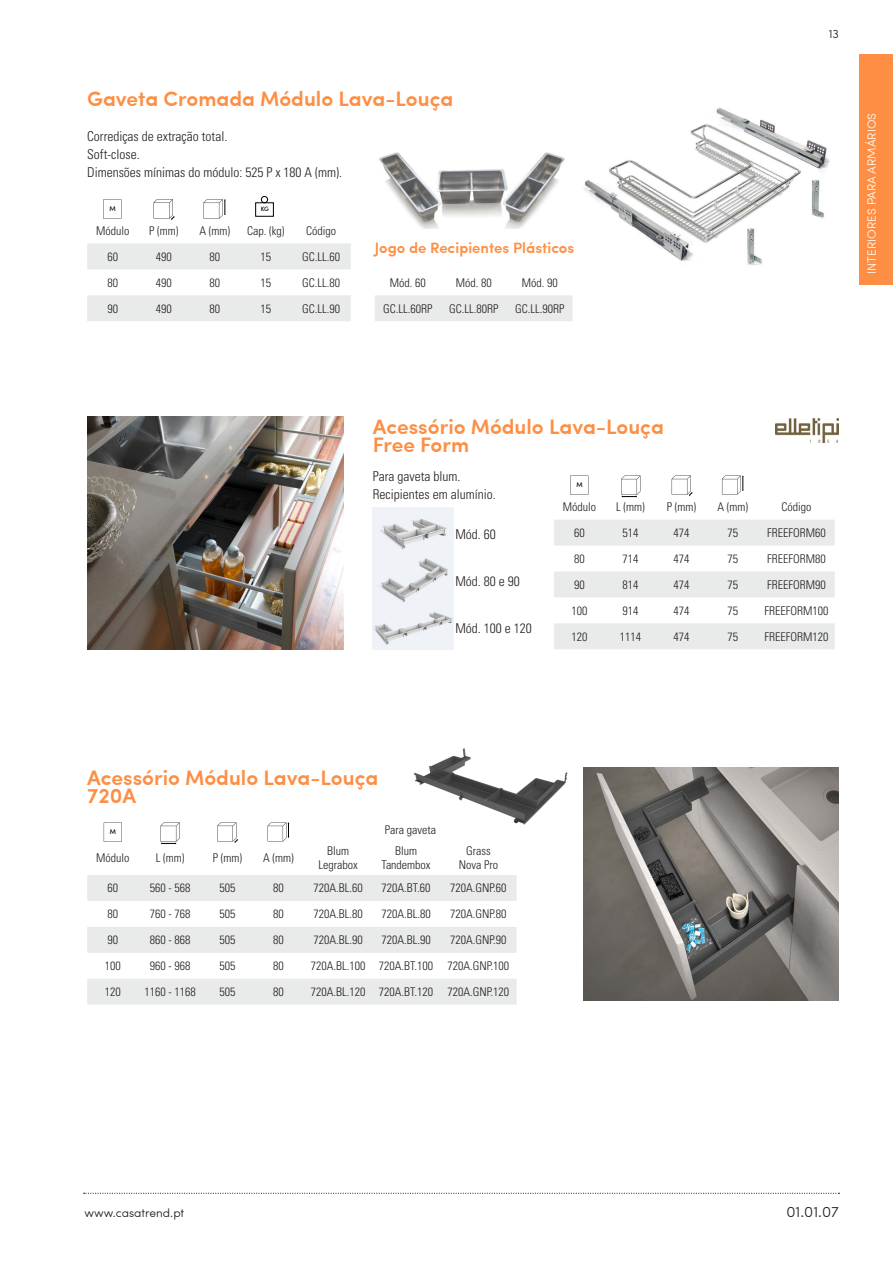
<style>
.page{position:relative;width:893px;height:1263px;background:#fff}
.page>*{position:absolute;margin:0;border:0;box-sizing:border-box;transform-origin:0 0}
.t1{font:600 21px/18px "Sofia Pro";color:#fe8e43}
.t2{font:600 15px "Sofia Pro";color:#fe8e43}
.t3{font:300 15px "Sofia Pro";color:#231f20}
.t4{font:300 condensed 13.5px "Univers LT Std";color:#231f20}
.Tabela{font:300 condensed 12px/14.4px "Univers LT Std";color:#231f20;text-align:center}
.t5{font:300 12px "Sofia Pro";color:#fff}
.t6{font:300 12px "Sofia Pro";color:#231f20}
.t7{font:500 6.75px "Sofia Pro";color:#000}
.t8{font:500 6.3px "Sofia Pro";color:#000}
</style>
<div class="page">
<svg style="left:84px;top:1193px;width:755px;height:1px"></svg>
<div style="left:859px;top:54px;width:34px;height:231px;background:#fe8e43"></div>
<img style="left:87px;top:416px;width:256px;height:233px">
<svg style="left:554px;top:520px;width:281px;height:129px"></svg>
<svg style="left:672px;top:475px;width:20px;height:21px"></svg>
<svg style="left:722px;top:476px;width:22px;height:18px"></svg>
<svg style="left:570px;top:476px;width:18px;height:19px"></svg>
<svg style="left:621px;top:476px;width:19px;height:21px"></svg>
<img style="left:776px;top:418px;width:63px;height:24px">
<img style="left:373px;top:508px;width:81px;height:46px">
<img style="left:373px;top:605px;width:81px;height:44px">
<img style="left:373px;top:554px;width:81px;height:51px">
<img style="left:583px;top:767px;width:256px;height:233px">
<img style="left:413px;top:748px;width:155px;height:77px">
<svg style="left:87px;top:875px;width:430px;height:130px;fill:#e9eaea"></svg>
<svg style="left:104px;top:822px;width:18px;height:20px"></svg>
<svg style="left:217px;top:822px;width:21px;height:21px"></svg>
<svg style="left:268px;top:822px;width:21px;height:19px"></svg>
<svg style="left:161px;top:822px;width:19px;height:22px"></svg>
<img style="left:379px;top:152px;width:186px;height:77px">
<img style="left:583px;top:108px;width:247px;height:157px">
<svg style="left:87px;top:243px;width:264px;height:78px"></svg>
<svg style="left:103px;top:199px;width:18px;height:20px"></svg>
<svg style="left:154px;top:199px;width:21px;height:21px"></svg>
<svg style="left:203px;top:199px;width:23px;height:20px"></svg>
<div style="left:255px;top:203px;width:19px;height:13px;border:1px solid #000"></div>
<div style="left:261px;top:196px;width:7px;height:7px;border:1px solid #000;border-radius:50%"></div>
<div style="left:375px;top:295px;width:198px;height:26px;background:#e9eaea"></div>
<p class="t1" style="left:87px;top:88px;width:368px">Gaveta Cromada Módulo Lava-Louça</p>
<p class="t4" style="left:87px;top:128px;width:142px">Corrediças de extração total.</p>
<p class="t4" style="left:87px;top:146px;width:54px">Soft-close.</p>
<p class="t4" style="left:87px;top:164px;width:256px">Dimensões mínimas do módulo: 525 P x 180 A (mm).</p>
<p class="t7" style="left:109px;top:204px;width:8px">M</p>
<p class="t8" style="left:261px;top:205px;width:10px">KG</p>
<p class="Tabela" style="left:96px;top:223px;width:35px">Módulo</p>
<p class="Tabela" style="left:149px;top:223px;width:31px">P (mm)</p>
<p class="Tabela" style="left:199px;top:223px;width:32px">A (mm)</p>
<p class="Tabela" style="left:247px;top:223px;width:39px">Cap. (kg)</p>
<p class="Tabela" style="left:306px;top:223px;width:31px">Código</p>
<p class="Tabela" style="left:107px;top:249px;width:12px">60</p>
<p class="Tabela" style="left:156px;top:249px;width:17px">490</p>
<p class="Tabela" style="left:209px;top:249px;width:12px">80</p>
<p class="Tabela" style="left:260px;top:249px;width:12px">15</p>
<p class="Tabela" style="left:302px;top:249px;width:39px">GC.LL.60</p>
<p class="Tabela" style="left:107px;top:275px;width:12px">80</p>
<p class="Tabela" style="left:156px;top:275px;width:17px">490</p>
<p class="Tabela" style="left:209px;top:275px;width:12px">80</p>
<p class="Tabela" style="left:260px;top:275px;width:12px">15</p>
<p class="Tabela" style="left:302px;top:275px;width:39px">GC.LL.80</p>
<p class="Tabela" style="left:107px;top:301px;width:12px">90</p>
<p class="Tabela" style="left:156px;top:301px;width:17px">490</p>
<p class="Tabela" style="left:209px;top:301px;width:12px">80</p>
<p class="Tabela" style="left:260px;top:301px;width:12px">15</p>
<p class="Tabela" style="left:302px;top:301px;width:39px">GC.LL.90</p>
<p class="t2" style="left:375px;top:236px;width:201px">Jogo de Recipientes Plásticos</p>
<p class="Tabela" style="left:390px;top:275px;width:37px">Mód. 60</p>
<p class="Tabela" style="left:456px;top:275px;width:37px">Mód. 80</p>
<p class="Tabela" style="left:522px;top:275px;width:37px">Mód. 90</p>
<p class="Tabela" style="left:383px;top:301px;width:51px">GC.LL.60RP</p>
<p class="Tabela" style="left:449px;top:301px;width:51px">GC.LL.80RP</p>
<p class="Tabela" style="left:515px;top:301px;width:51px">GC.LL.90RP</p>
<p class="t6" style="left:829px;top:25px;width:12px">13</p>
<p class="t5" style="left:863px;top:274px;width:163px;rotate:-90deg">INTERIORES PARA ARMÁRIOS</p>
<p class="t1" style="left:373px;top:416px;width:293px">Acessório Módulo Lava-Louça<br>Free Form</p>
<p class="t4" style="left:373px;top:468px;width:89px">Para gaveta blum.</p>
<p class="t4" style="left:373px;top:486px;width:124px">Recipientes em alumínio.</p>
<p class="t7" style="left:576px;top:480px;width:8px">M</p>
<p class="Tabela" style="left:563px;top:500px;width:35px">Módulo</p>
<p class="Tabela" style="left:616px;top:500px;width:30px">L (mm)</p>
<p class="Tabela" style="left:667px;top:500px;width:31px">P (mm)</p>
<p class="Tabela" style="left:717px;top:500px;width:32px">A (mm)</p>
<p class="Tabela" style="left:781px;top:500px;width:31px">Código</p>
<p class="Tabela" style="left:574px;top:525px;width:12px">60</p>
<p class="Tabela" style="left:623px;top:525px;width:17px">514</p>
<p class="Tabela" style="left:674px;top:525px;width:17px">474</p>
<p class="Tabela" style="left:727px;top:525px;width:12px">75</p>
<p class="Tabela" style="left:767px;top:525px;width:60px">FREEFORM60</p>
<p class="Tabela" style="left:574px;top:551px;width:12px">80</p>
<p class="Tabela" style="left:623px;top:551px;width:17px">714</p>
<p class="Tabela" style="left:674px;top:551px;width:17px">474</p>
<p class="Tabela" style="left:727px;top:551px;width:12px">75</p>
<p class="Tabela" style="left:767px;top:551px;width:60px">FREEFORM80</p>
<p class="Tabela" style="left:574px;top:577px;width:12px">90</p>
<p class="Tabela" style="left:623px;top:577px;width:17px">814</p>
<p class="Tabela" style="left:674px;top:577px;width:17px">474</p>
<p class="Tabela" style="left:727px;top:577px;width:12px">75</p>
<p class="Tabela" style="left:767px;top:577px;width:60px">FREEFORM90</p>
<p class="Tabela" style="left:572px;top:603px;width:17px">100</p>
<p class="Tabela" style="left:623px;top:603px;width:17px">914</p>
<p class="Tabela" style="left:674px;top:603px;width:17px">474</p>
<p class="Tabela" style="left:727px;top:603px;width:12px">75</p>
<p class="Tabela" style="left:764px;top:603px;width:65px">FREEFORM100</p>
<p class="Tabela" style="left:572px;top:629px;width:17px">120</p>
<p class="Tabela" style="left:620px;top:629px;width:23px">1114</p>
<p class="Tabela" style="left:674px;top:629px;width:17px">474</p>
<p class="Tabela" style="left:727px;top:629px;width:12px">75</p>
<p class="Tabela" style="left:764px;top:629px;width:65px">FREEFORM120</p>
<p class="t4" style="left:455px;top:526px;width:42px">Mód. 60</p>
<p class="t4" style="left:455px;top:573px;width:66px">Mód. 80 e 90</p>
<p class="t4" style="left:455px;top:620px;width:78px">Mód. 100 e 120</p>
<p class="t1" style="left:87px;top:767px;width:293px">Acessório Módulo Lava-Louça</p>
<p class="t1" style="left:87px;top:785px;width:51px">720A</p>
<p class="t7" style="left:110px;top:827px;width:8px">M</p>
<p class="Tabela" style="left:385px;top:823px;width:53px">Para gaveta</p>
<p class="Tabela" style="left:96px;top:850px;width:35px">Módulo</p>
<p class="Tabela" style="left:156px;top:850px;width:30px">L (mm)</p>
<p class="Tabela" style="left:213px;top:850px;width:31px">P (mm)</p>
<p class="Tabela" style="left:263px;top:850px;width:32px">A (mm)</p>
<p class="Tabela" style="left:318px;top:843px;width:41px">Blum<br>Legrabox</p>
<p class="Tabela" style="left:382px;top:843px;width:51px">Blum<br>Tandembox</p>
<p class="Tabela" style="left:466px;top:843px;width:26px">Grass</p>
<p class="Tabela" style="left:459px;top:857px;width:41px">Nova Pro</p>
<p class="Tabela" style="left:107px;top:881px;width:12px">60</p>
<p class="Tabela" style="left:150px;top:881px;width:42px">560 - 568</p>
<p class="Tabela" style="left:219px;top:881px;width:17px">505</p>
<p class="Tabela" style="left:273px;top:881px;width:12px">80</p>
<p class="Tabela" style="left:313px;top:881px;width:51px">720A.BL.60</p>
<p class="Tabela" style="left:382px;top:881px;width:50px">720A.BT.60</p>
<p class="Tabela" style="left:450px;top:881px;width:58px">720A.GNP.60</p>
<p class="Tabela" style="left:107px;top:907px;width:12px">80</p>
<p class="Tabela" style="left:150px;top:907px;width:42px">760 - 768</p>
<p class="Tabela" style="left:219px;top:907px;width:17px">505</p>
<p class="Tabela" style="left:273px;top:907px;width:12px">80</p>
<p class="Tabela" style="left:313px;top:907px;width:51px">720A.BL.80</p>
<p class="Tabela" style="left:381px;top:907px;width:51px">720A.BL.80</p>
<p class="Tabela" style="left:450px;top:907px;width:58px">720A.GNP.80</p>
<p class="Tabela" style="left:107px;top:933px;width:12px">90</p>
<p class="Tabela" style="left:150px;top:933px;width:42px">860 - 868</p>
<p class="Tabela" style="left:219px;top:933px;width:17px">505</p>
<p class="Tabela" style="left:273px;top:933px;width:12px">80</p>
<p class="Tabela" style="left:313px;top:933px;width:51px">720A.BL.90</p>
<p class="Tabela" style="left:381px;top:933px;width:51px">720A.BL.90</p>
<p class="Tabela" style="left:450px;top:933px;width:58px">720A.GNP.90</p>
<p class="Tabela" style="left:105px;top:959px;width:17px">100</p>
<p class="Tabela" style="left:150px;top:959px;width:42px">960 - 968</p>
<p class="Tabela" style="left:219px;top:959px;width:17px">505</p>
<p class="Tabela" style="left:273px;top:959px;width:12px">80</p>
<p class="Tabela" style="left:311px;top:959px;width:56px">720A.BL.100</p>
<p class="Tabela" style="left:379px;top:959px;width:56px">720A.BT.100</p>
<p class="Tabela" style="left:447px;top:959px;width:63px">720A.GNP.100</p>
<p class="Tabela" style="left:105px;top:985px;width:17px">120</p>
<p class="Tabela" style="left:144px;top:985px;width:53px">1160 - 1168</p>
<p class="Tabela" style="left:219px;top:985px;width:17px">505</p>
<p class="Tabela" style="left:273px;top:985px;width:12px">80</p>
<p class="Tabela" style="left:311px;top:985px;width:56px">720A.BL.120</p>
<p class="Tabela" style="left:379px;top:985px;width:56px">720A.BT.120</p>
<p class="Tabela" style="left:447px;top:985px;width:63px">720A.GNP.120</p>
<p class="t6" style="left:84px;top:1204px;width:101px">www.casatrend.pt</p>
<p class="t3" style="left:786px;top:1201px;width:54px">01.01.07</p>
</div>
